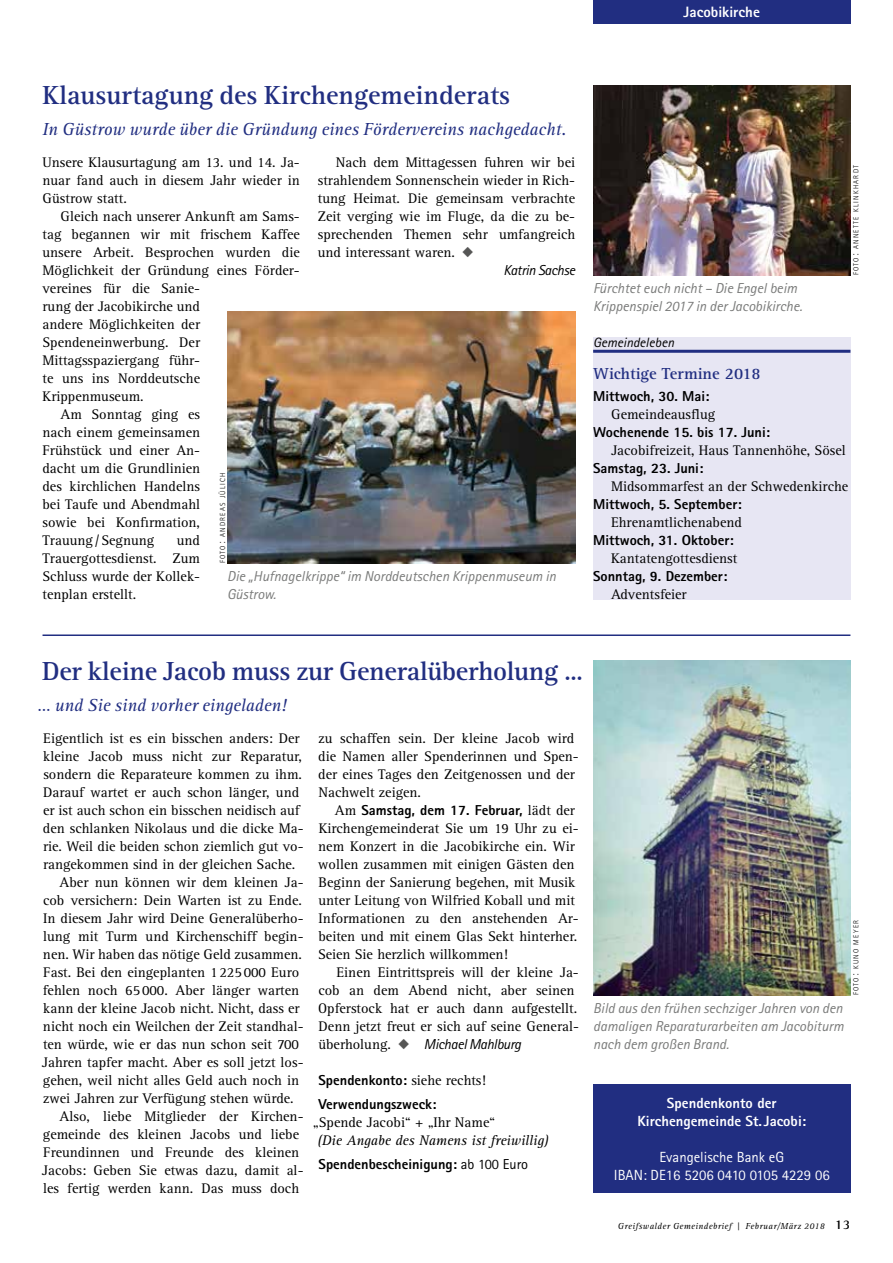
<style>
.page{position:relative;width:893px;height:1263px;background:#fff}
.page>*{position:absolute;margin:0;border:0;box-sizing:border-box;transform-origin:0 0}
.t1{font:700 27px "Rotis Serif";letter-spacing:-.005em;color:#212e81}
.t2{font:italic 18px "Rotis Serif";color:#212e81}
.t3{font:700 16.5px "Rotis Serif";color:#212e81}
.t4{font:800 15px "Rotis Sans Serif";color:#fff}
.t5{font:14.7px/18px "Rotis Sans Serif";color:#fff;text-align:center}
.t6{font:800 14.7px/18px "Rotis Sans Serif";color:#fff;text-align:center}
.t7{font:14.4px/18px "Rotis Serif";color:#000;text-align:justify}
.t8{font:800 14.4px/24px "Rotis Sans Serif";color:#000}
.t9{font:italic 14.4px/18px "Rotis Sans Serif";color:#7a7b7a}
.t10{font:italic 14.4px "Rotis Sans Serif";letter-spacing:-.025em;color:#000}
.t11{font:italic 14.4px "Rotis Serif";color:#000}
.t12{font:italic 13.5px "Rotis Sans Serif";color:#000}
.t13{font:italic 9px "Rotis Serif";letter-spacing:.045em;color:#000}
.t14{font:300 7.35px "Rotis Sans Serif";letter-spacing:.17em;color:#000}
.s1{color:#565655}
.s2{font-size:10.5px}
.s3{font-family:"Rotis Serif";font-weight:400}
.s4{font-family:"Rotis Serif";font-style:normal}
.s5{font-weight:400}
.s6{font-family:"Rotis Semi Serif";font-weight:700;font-style:normal;font-size:13.5px}
</style>
<div class="page">
<div style="left:593px;top:0;width:257px;height:23px;background:#212e81"></div>
<hr style="left:43px;top:634px;width:807px;height:2px;background:#212e81">
<div style="left:593px;top:337px;width:257px;height:262px;background:#e7e6f3"></div>
<hr style="left:593px;top:350px;width:257px;height:3px;background:#212e81">
<img style="left:227px;top:311px;width:348px;height:252px">
<div style="left:593px;top:1084px;width:257px;height:108px;background:#212e81"></div>
<img style="left:593px;top:660px;width:257px;height:335px">
<img style="left:593px;top:85px;width:257px;height:190px">
<p class="t4" style="left:684px;top:3px;width:78px">Jacobikirche</p>
<h1 class="t1" style="left:43px;top:79px;width:469px">Klausurtagung des Kirchengemeinderats</h1>
<p class="t2" style="left:43px;top:119px;width:525px">In Güstrow wurde über die Gründung eines Fördervereins nachgedacht.</p>
<p class="t7" style="left:43px;top:154px;width:259px">Unsere Klausurtagung am 13. und 14. Ja&shy;nuar fand auch in diesem Jahr wieder in Güstrow statt.</p>
<p class="t7" style="left:61px;top:208px;width:241px">Gleich nach unserer Ankunft am Sams-</p>
<p class="t7" style="left:43px;top:226px;width:259px">tag begannen wir mit frischem Kaffee</p>
<p class="t7" style="left:43px;top:244px;width:259px">unsere Arbeit. Besprochen wurden die</p>
<p class="t7" style="left:43px;top:262px;width:259px">Möglichkeit der Gründung eines Förder-</p>
<p class="t7" style="left:43px;top:280px;width:159px">vereines für die Sanie-</p>
<p class="t7" style="left:43px;top:298px;width:159px">rung der Jacobikirche und</p>
<p class="t7" style="left:43px;top:316px;width:159px">andere Möglichkeiten der</p>
<p class="t7" style="left:43px;top:334px;width:159px">Spendeneinwerbung. Der</p>
<p class="t7" style="left:43px;top:352px;width:159px">Mittagsspaziergang führ-</p>
<p class="t7" style="left:43px;top:370px;width:159px">te uns ins Norddeutsche</p>
<p class="t7" style="left:43px;top:388px;width:103px">Krippenmuseum.</p>
<p class="t7" style="left:61px;top:406px;width:141px">Am Sonntag ging es</p>
<p class="t7" style="left:43px;top:424px;width:159px">nach einem gemeinsamen</p>
<p class="t7" style="left:43px;top:442px;width:159px">Frühstück und einer An-</p>
<p class="t7" style="left:43px;top:460px;width:159px">dacht um die Grundlinien</p>
<p class="t7" style="left:43px;top:478px;width:159px">des kirchlichen Handelns</p>
<p class="t7" style="left:43px;top:496px;width:159px">bei Taufe und Abendmahl</p>
<p class="t7" style="left:43px;top:514px;width:159px">sowie bei Konfirmation,</p>
<p class="t7" style="left:43px;top:532px;width:113px">Trauung/Segnung</p>
<p class="t7" style="left:318px;top:154px;width:259px;text-indent:18px">Nach dem Mittagessen fuhren wir bei strahlendem Sonnenschein wieder in Rich&shy;tung Heimat. Die gemeinsam verbrachte Zeit verging wie im Fluge, da die zu be&shy;sprechenden Themen sehr umfangreich und interessant waren. <span class="s1">◆</span></p>
<p class="t10" style="left:503px;top:262px;width:73px">Katrin Sachse</p>
<p class="t14" style="left:219px;top:563px;width:92px;rotate:-90deg">foto<span class="s2">:</span> andreas jülich</p>
<p class="t7" style="left:43px;top:532px;width:159px;text-indent:134px">und Trauergottesdienst. Zum Schluss wurde der Kollek&shy;tenplan erstellt.</p>
<p class="t9" style="left:227px;top:567px;width:331px">Die „Hufnagelkrippe“ im Norddeutschen Krippenmuseum in<br>Güstrow.</p>
<p class="t9" style="left:593px;top:279px;width:211px">Fürchtet euch nicht – Die Engel beim<br>Krippenspiel 2017 in der Jacobikirche.</p>
<p class="t14" style="left:852px;top:275px;width:112px;rotate:-90deg">foto<span class="s2">:</span> annette klinkhardt</p>
<p class="t12" style="left:593px;top:335px;width:82px">Gemeindeleben</p>
<p class="t3" style="left:593px;top:363px;width:169px">Wichtige Termine 2018</p>
<p class="t8" style="left:593px;top:384px;width:118px">Mittwoch, 30. Mai:</p>
<p class="t7" style="left:611px;top:406px;width:106px">Gemeindeausflug</p>
<p class="t8" style="left:593px;top:420px;width:178px">Wochenende 15. bis 17. Juni:</p>
<p class="t7" style="left:611px;top:442px;width:236px">Jacobifreizeit, Haus Tannenhöhe, Sösel</p>
<p class="t8" style="left:593px;top:456px;width:112px">Samstag, 23. Juni:</p>
<p class="t7" style="left:611px;top:478px;width:239px">Midsommarfest an der Schwedenkirche</p>
<p class="t8" style="left:593px;top:492px;width:150px">Mittwoch, 5. September:</p>
<p class="t7" style="left:611px;top:514px;width:132px">Ehrenamtlichenabend</p>
<p class="t8" style="left:593px;top:528px;width:142px">Mittwoch, 31. Oktober:</p>
<p class="t7" style="left:611px;top:550px;width:128px">Kantatengottesdienst</p>
<p class="t8" style="left:593px;top:564px;width:136px">Sonntag, 9. Dezember:</p>
<p class="t7" style="left:611px;top:586px;width:77px">Adventsfeier</p>
<h1 class="t1" style="left:42px;top:655px;width:542px">Der kleine Jacob muss zur Generalüberholung …</h1>
<p class="t2" style="left:38px;top:695px;width:251px">… und Sie sind vorher eingeladen!</p>
<p class="t7" style="left:43px;top:730px;width:258px">Eigentlich ist es ein bisschen anders: Der</p>
<p class="t7" style="left:43px;top:748px;width:260px">kleine Jacob muss nicht zur Reparatur,</p>
<p class="t7" style="left:43px;top:766px;width:260px">sondern die Reparateure kommen zu ihm.</p>
<p class="t7" style="left:43px;top:784px;width:257px">Darauf wartet er auch schon länger, und</p>
<p class="t7" style="left:43px;top:802px;width:258px">er ist auch schon ein bisschen neidisch auf</p>
<p class="t7" style="left:43px;top:820px;width:262px">den schlanken Nikolaus und die dicke Ma-</p>
<p class="t7" style="left:43px;top:838px;width:262px">rie. Weil die beiden schon ziemlich gut vo-</p>
<p class="t7" style="left:43px;top:856px;width:254px">rangekommen sind in der gleichen Sache.</p>
<p class="t7" style="left:60px;top:874px;width:245px">Aber nun können wir dem kleinen Ja-</p>
<p class="t7" style="left:43px;top:892px;width:260px">cob versichern: Dein Warten ist zu Ende.</p>
<p class="t7" style="left:43px;top:910px;width:262px">In diesem Jahr wird Deine Generalüberho-</p>
<p class="t7" style="left:43px;top:928px;width:262px">lung mit Turm und Kirchenschiff begin-</p>
<p class="t7" style="left:43px;top:946px;width:260px">nen. Wir haben das nötige Geld zusammen.</p>
<p class="t7" style="left:43px;top:964px;width:257px">Fast. Bei den eingeplanten 1225000 Euro</p>
<p class="t7" style="left:43px;top:982px;width:258px">fehlen noch 65000. Aber länger warten</p>
<p class="t7" style="left:43px;top:1000px;width:258px">kann der kleine Jacob nicht. Nicht, dass er</p>
<p class="t7" style="left:43px;top:1018px;width:262px">nicht noch ein Weilchen der Zeit standhal-</p>
<p class="t7" style="left:43px;top:1036px;width:257px">ten würde, wie er das nun schon seit 700</p>
<p class="t7" style="left:42px;top:1054px;width:263px">Jahren tapfer macht. Aber es soll jetzt los-</p>
<p class="t7" style="left:43px;top:1072px;width:258px">gehen, weil nicht alles Geld auch noch in</p>
<p class="t7" style="left:43px;top:1090px;width:252px">zwei Jahren zur Verfügung stehen würde.</p>
<p class="t7" style="left:60px;top:1108px;width:245px">Also, liebe Mitglieder der Kirchen-</p>
<p class="t7" style="left:43px;top:1126px;width:258px">gemeinde des kleinen Jacobs und liebe</p>
<p class="t7" style="left:43px;top:1144px;width:257px">Freundinnen und Freunde des kleinen</p>
<p class="t7" style="left:42px;top:1162px;width:263px">Jacobs: Geben Sie etwas dazu, damit al-</p>
<p class="t7" style="left:43px;top:1180px;width:257px">les fertig werden kann. Das muss doch</p>
<p class="t7" style="left:318px;top:730px;width:262px;text-align:left">zu schaffen sein. Der kleine Jacob wird die Namen aller Spenderinnen und Spen&shy;der eines Tages den Zeitgenossen und der Nachwelt zeigen.</p>
<p class="t8" style="left:335px;top:798px;width:242px"><span class="s3">Am</span> Samstag, dem 17. Februar, <span class="s3">lädt der</span></p>
<p class="t7" style="left:318px;top:820px;width:262px;text-align:left">Kirchengemeinderat Sie um 19 Uhr zu ei&shy;nem Konzert in die Jacobikirche ein. Wir wollen zusammen mit einigen Gästen den Beginn der Sanierung begehen, mit Musik unter Leitung von Wilfried Koball und mit Informationen zu den anstehenden Ar&shy;beiten und mit einem Glas Sekt hinterher.<br>Seien Sie herzlich willkommen!</p>
<p class="t7" style="left:318px;top:964px;width:262px;text-align:left;text-indent:18px">Einen Eintrittspreis will der kleine Ja&shy;cob an dem Abend nicht, aber seinen Opferstock hat er auch dann aufgestellt.<br>Denn jetzt freut er sich auf seine General-</p>
<p class="t10" style="left:318px;top:1036px;width:204px"><span class="s4">überholung.</span> <span class="s1">◆</span> Michael Mahlburg</p>
<p class="t8" style="left:318px;top:1068px;width:169px">Spendenkonto: <span class="s3">siehe rechts!<br></span>Verwendungszweck:</p>
<p class="t7" style="left:313px;top:1114px;width:184px">„Spende Jacobi“ + „Ihr Name“</p>
<p class="t11" style="left:317px;top:1132px;width:233px">(Die Angabe des Namens ist freiwillig)</p>
<p class="t8" style="left:319px;top:1152px;width:211px">Spendenbescheinigung: <span class="s5">ab 100 Euro</span></p>
<p class="t9" style="left:593px;top:999px;width:252px;text-align:justify">Bild aus den frühen sechziger Jahren von den damaligen Reparaturarbeiten am Jacobiturm nach dem großen Brand.</p>
<p class="t14" style="left:852px;top:995px;width:77px;rotate:-90deg">foto<span class="s2">:</span> kuno meyer</p>
<p class="t6" style="left:637px;top:1094px;width:170px">Spendenkonto der<br>Kirchengemeinde St.Jacobi:</p>
<p class="t5" style="left:614px;top:1148px;width:217px">Evangelische Bank eG<br>IBAN: DE16 5206 0410 0105 4229 06</p>
<p class="t13" style="left:618px;top:1221px;width:234px">Greifswalder Gemeindebrief | Februar/März 2018 <span class="s6">13</span></p>
</div>
